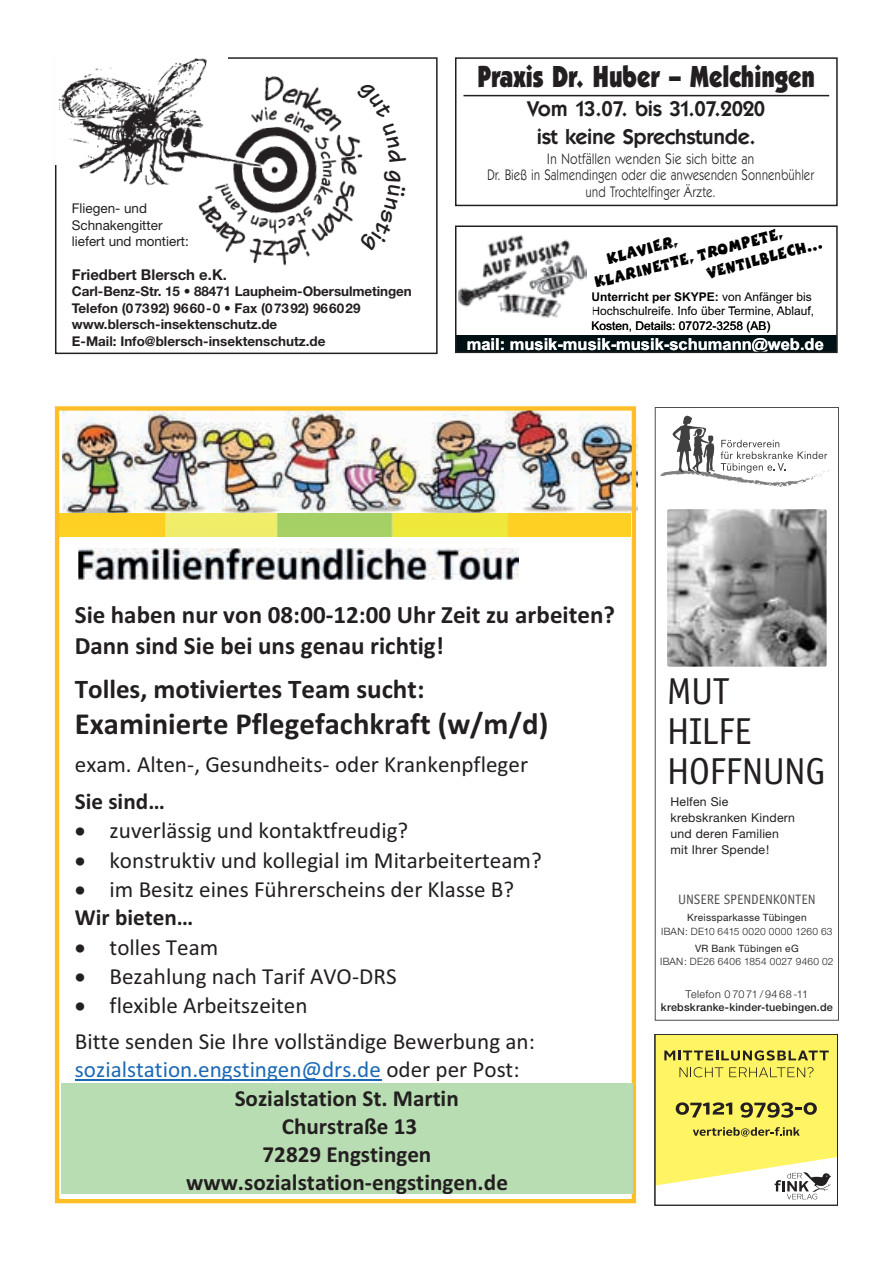
<style>
.page{position:relative;width:893px;height:1263px;background:#fff}
.page>*{position:absolute;margin:0;border:0;box-sizing:border-box;transform-origin:0 0}
.t1{font:38.7px/40px "Officina Sans Book+KSJDOO";letter-spacing:-.01em;color:#231f20}
.t2{font:700 30.6px "Calibri";color:#231f20}
.t3{font:900 30px "Kabel SB";color:#231f20;scale:.8 1}
.t4{font:700 27px "Calibri";color:#231f20}
.t5{font:700 24.9px/30.5px "Calibri";color:#231f20}
.t6{font:23.1px/28.3px "Calibri";color:#231f20}
.t7{font:700 23.1px "Calibri";color:#231f20}
.t8{font:23.1px "Calibri";color:#1b69b4}
.t9{font:21px/28.5px "Kabel SB Dem Bol";letter-spacing:-.015em;color:#231f20;text-align:center}
.t10{font:16.5px "Boink Let Plain+T42";color:#000}
.t11{font:16.5px "Arial Bold MT+T42";color:#fff}
.t12{font:15px/16.5px "Kabel SB";color:#231f20;text-align:center;scale:.85 1}
.t13{font:700 15px "Helvetica Neue";color:#231f20}
.t14{font:14.1px "Officina Sans Book+KSJDOO";color:#4d4d4d}
.t15{font:700 13.5px/16.5px "Helvetica Neue";color:#231f20}
.t16{font:13.5px/16.5px "Helvetica Neue";color:#231f20}
.t17{font:12.3px/15.9px "Helvetica Neue Roman+NCSSVR";letter-spacing:.02em;color:#231f20}
.t18{font:12px "Arial MT+T42";color:#000}
.t19{font:12px "Arial Bold MT+T42";color:#000}
.t20{font:10.8px "Helvetica Neue Medium+SJBAHA";letter-spacing:.02em;color:#231f20}
.t21{font:10.8px "Helvetica Neue Light+ZNSSFL";letter-spacing:.03em;color:#231f20}
.t22{font:10.05px "Helvetica Neue Light+ZNSSFL";letter-spacing:.025em;color:#231f20}
.t23{font:10.05px "Helvetica Neue Roman+NCSSVR";letter-spacing:.03em;color:#231f20}
.s1{font-family:"Arial MT+T42"}
.s2{font-weight:700}
.s3{color:#231f20}
</style>
<div class="page">
<img style="left:63px;top:411px;width:574px;height:103px">
<img style="left:60px;top:514px;width:571px;height:23px">
<div style="left:55px;top:406px;width:581px;height:797px;border:4px solid #fdbe26"></div>
<hr style="left:75px;top:1079px;width:306px;height:2px;background:#1b69b4">
<div style="left:61px;top:1083px;width:571px;height:111px;background:#b9ddb3"></div>
<img style="left:78px;top:548px;width:440px;height:31px">
<img style="left:56px;top:57px;width:322px;height:226px">
<div style="left:455px;top:57px;width:383px;height:149px;border:2px solid #231f20"></div>
<hr style="left:463px;top:95px;width:366px;height:1px;background:#231f20">
<div style="left:458px;top:335px;width:377px;height:15px;background:#001116"></div>
<img style="left:458px;top:235px;width:129px;height:83px">
<div style="left:455px;top:225px;width:383px;height:128px;border:2px solid #231f20"></div>
<div style="left:655px;top:407px;width:184px;height:613px;border:1px solid #4d4d4d"></div>
<svg style="left:659px;top:415px;width:171px;height:72px"></svg>
<img style="left:667px;top:509px;width:160px;height:158px;border-radius:2px">
<svg style="left:655px;top:1034px;width:183px;height:171px"></svg>
<svg style="left:356px;top:81px;width:22px;height:81px"></svg>
<svg style="left:359px;top:170px;width:19px;height:81px"></svg>
<p class="t16" style="left:72px;top:202px;width:118px">Fliegen- und<br>Schnakengitter liefert und montiert:</p>
<p class="t13" style="left:72px;top:269px;width:157px">Friedbert Blersch e.K.</p>
<p class="t15" style="left:72px;top:284px;width:342px">Carl-Benz-Str. 15 • 88471 Laupheim-Obersulmetingen Telefon (07392) 9660-0 • Fax (07392) 966029 www.blersch-insektenschutz.de<br>E-Mail: Info@blersch-insektenschutz.de</p>
<p class="t3" style="left:478px;top:59px;width:423px">Praxis Dr. Huber – Melchingen</p>
<p class="t9" style="left:527px;top:94px;width:240px">Vom 13.07. bis 31.07.2020 ist keine Sprechstunde.</p>
<p class="t12" style="left:487px;top:150px;width:386px">In Notfällen wenden Sie sich bitte an<br>Dr. Bieß in Salmendingen oder die anwesenden Sonnenbühler und Trochtelfinger Ärzte.</p>
<p class="t10" style="left:592px;top:272px;width:196px;rotate:-15deg">Klarinette, Trompete,</p>
<p class="t18" style="left:592px;top:317px;width:180px">Kosten, Details: 07072-3258 (AB)</p>
<p class="t10" style="left:604px;top:249px;width:75px;rotate:-15deg">Klavier,</p>
<p class="t10" style="left:704px;top:263px;width:120px;rotate:-15deg">Ventilblech...</p>
<p class="t19" style="left:592px;top:288px;width:222px">Unterricht per SKYPE: <span class="s1">von Anfänger bis</span></p>
<p class="t18" style="left:592px;top:303px;width:224px">Hochschulreife. Info über Termine, Ablauf,</p>
<p class="t11" style="left:467px;top:332px;width:359px">mail: musik-musik-musik-schumann@web.de</p>
<p class="t5" style="left:75px;top:599px;width:542px">Sie haben nur von 08:00-12:00 Uhr Zeit zu arbeiten?<br>Dann sind Sie bei uns genau richtig!</p>
<p class="t4" style="left:75px;top:670px;width:351px">Tolles, motiviertes Team sucht:</p>
<h2 class="t2" style="left:75px;top:702px;width:475px">Examinierte Pflegefachkraft (w/m/d)</h2>
<p class="t6" style="left:75px;top:749px;width:455px">exam. Alten-, Gesundheits- oder Krankenpfleger</p>
<p class="t7" style="left:75px;top:785px;width:91px">Sie sind…</p>
<p class="t6" style="left:75px;top:816px;width:335px">• zuverlässig und kontaktfreudig?</p>
<p class="t6" style="left:75px;top:845px;width:468px">• konstruktiv und kollegial im Mitarbeiterteam?</p>
<p class="t6" style="left:75px;top:874px;width:441px">• im Besitz eines Führerscheins der Klasse B?<br><span class="s2">Wir bieten…</span></p>
<p class="t6" style="left:75px;top:932px;width:145px">• tolles Team</p>
<p class="t6" style="left:75px;top:961px;width:323px">• Bezahlung nach Tarif AVO-DRS</p>
<p class="t6" style="left:75px;top:988px;width:462px;line-height:35.1px">• flexible Arbeitszeiten<br>Bitte senden Sie Ihre vollständige Bewerbung an:</p>
<p class="t8" style="left:75px;top:1053px;width:446px">sozialstation.engstingen@drs.de <span class="s3">oder per Post:</span></p>
<p class="t7" style="left:235px;top:1082px;width:226px">Sozialstation St. Martin</p>
<p class="t7" style="left:282px;top:1110px;width:137px">Churstraße 13</p>
<p class="t7" style="left:262px;top:1138px;width:170px">72829 Engstingen</p>
<p class="t7" style="left:186px;top:1166px;width:323px">www.sozialstation-engstingen.de</p>
<h1 class="t1" style="left:667px;top:670px;width:160px">MUT<br>HILFE<br>HOFFNUNG</h1>
<p class="t17" style="left:670px;top:795px;width:126px">Helfen Sie krebskranken Kindern und deren Familien mit Ihrer Spende!</p>
<p class="t14" style="left:678px;top:891px;width:139px">UNSERE SPENDENKONTEN</p>
<p class="t23" style="left:687px;top:913px;width:121px">Kreissparkasse Tübingen</p>
<p class="t22" style="left:661px;top:927px;width:173px">IBAN: DE10 6415 0020 0000 1260 63</p>
<p class="t23" style="left:695px;top:944px;width:105px">VR Bank Tübingen eG</p>
<p class="t22" style="left:660px;top:958px;width:175px">IBAN: DE26 6406 1854 0027 9460 02</p>
<p class="t21" style="left:686px;top:990px;width:124px">Telefon 0 70 71 / 94 68 -11</p>
<p class="t20" style="left:661px;top:1003px;width:173px">krebskranke-kinder-tuebingen.de</p>
</div>
